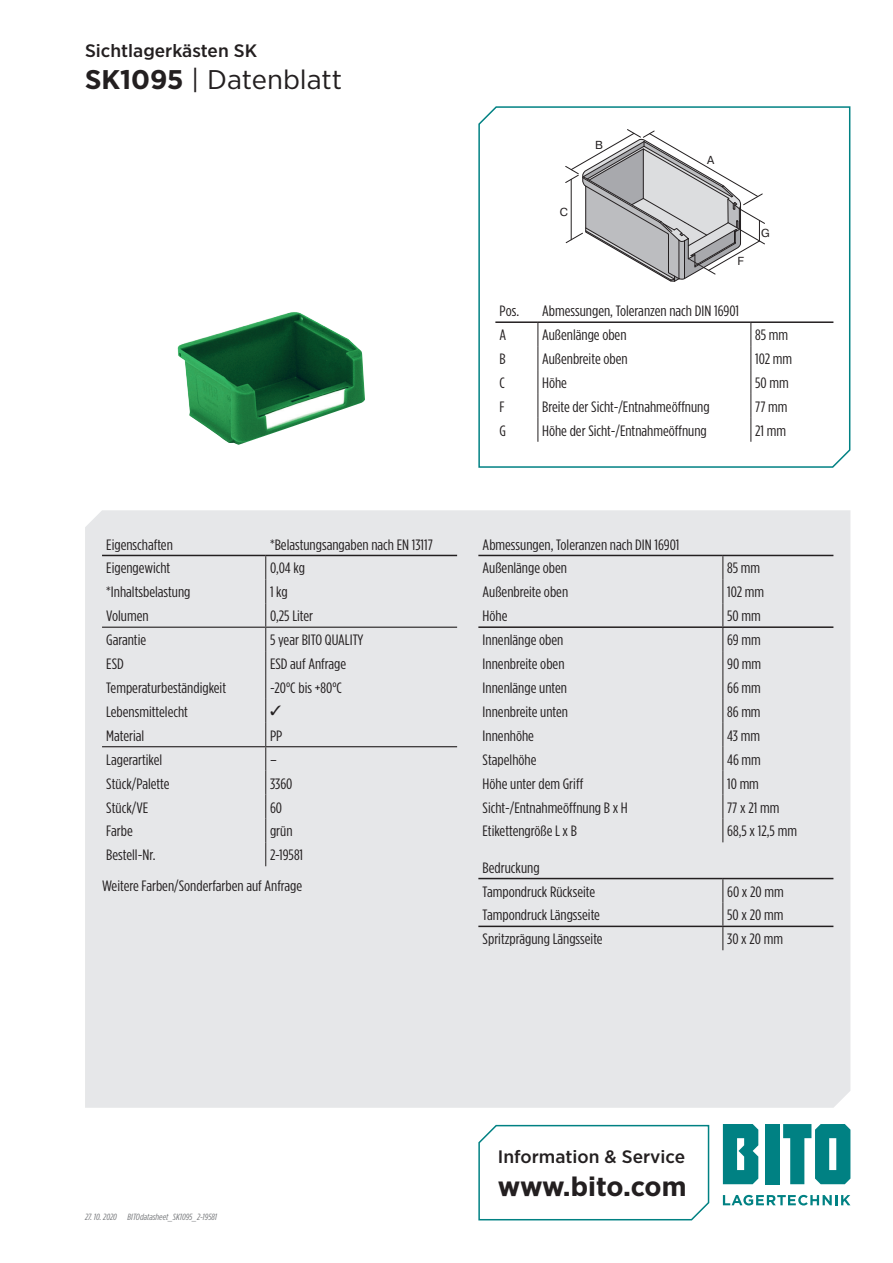
<style>
.page{position:relative;width:893px;height:1263px;background:#fff}
.page>*{position:absolute;margin:0;border:0;box-sizing:border-box;transform-origin:0 0}
.t1{font:27px "Gotham Narrow";color:#231f20;scale:1.1 1}
.t2{font:700 27px "Gotham Narrow";letter-spacing:-.015em;color:#231f20;scale:1.1 1}
.t3{font:500 18px "Gotham Narrow";color:#231f20;scale:1.1 1}
.t4{font:15px/23.9px "Gotham Condensed";color:#231f20;scale:1.1 1}
.t5{font:11.55px "Bito Pragmatica";color:#231f20}
.t6{font:italic 9px "Gotham Condensed";color:#76787b;scale:1.1 1}
.s1{font-weight:700}
</style>
<div class="page">
<div style="left:85px;top:510px;width:765px;height:598px;background:#e6e7e9"></div>
<svg style="left:723px;top:1195px;width:127px;height:10px"></svg>
<div style="left:765px;top:1124px;width:15px;height:60px;background:#008183"></div>
<svg style="left:723px;top:1124px;width:35px;height:60px;background:#1e8f91"></svg>
<svg style="left:783px;top:1124px;width:67px;height:60px"></svg>
<svg style="left:478px;top:1124px;width:232px;height:97px"></svg>
<svg style="left:478px;top:106px;width:373px;height:362px"></svg>
<hr style="left:478px;top:878px;width:245px;height:1px;background:#231f20">
<hr style="left:723px;top:878px;width:110px;height:1px;background:#231f20">
<hr style="left:478px;top:926px;width:245px;height:1px;background:#231f20">
<hr style="left:723px;top:926px;width:110px;height:1px;background:#231f20">
<svg style="left:722px;top:879px;width:1px;height:71px"></svg>
<hr style="left:102px;top:555px;width:164px;height:1px;background:#231f20">
<hr style="left:266px;top:555px;width:191px;height:1px;background:#231f20">
<hr style="left:102px;top:627px;width:164px;height:1px;background:#231f20">
<hr style="left:266px;top:627px;width:191px;height:1px;background:#231f20">
<hr style="left:102px;top:746px;width:164px;height:1px;background:#231f20">
<hr style="left:266px;top:746px;width:191px;height:1px;background:#231f20">
<hr style="left:478px;top:555px;width:245px;height:1px;background:#231f20">
<hr style="left:723px;top:555px;width:110px;height:1px;background:#231f20">
<hr style="left:478px;top:626px;width:245px;height:2px;background:#231f20">
<hr style="left:723px;top:626px;width:110px;height:2px;background:#231f20">
<svg style="left:722px;top:556px;width:1px;height:286px"></svg>
<img style="left:177px;top:312px;width:188px;height:133px">
<svg style="left:565px;top:129px;width:200px;height:153px"></svg>
<hr style="left:495px;top:321px;width:43px;height:2px;background:#231f20">
<hr style="left:538px;top:321px;width:213px;height:2px;background:#231f20">
<hr style="left:751px;top:321px;width:82px;height:2px;background:#231f20">
<svg style="left:537px;top:323px;width:1px;height:119px"></svg>
<svg style="left:750px;top:323px;width:1px;height:119px"></svg>
<svg style="left:265px;top:556px;width:16px;height:310px;background:#d8d9da"></svg>
<p class="t3" style="left:85px;top:39px;width:158px">Sichtlagerkästen SK</p>
<h1 class="t1" style="left:85px;top:63px;width:235px"><span class="s1">SK1095</span> | Datenblatt</h1>
<p class="t4" style="left:106px;top:532px;width:62px">Eigenschaften</p>
<p class="t4" style="left:270px;top:532px;width:150px">*Belastungsangaben nach EN 13117</p>
<p class="t4" style="left:106px;top:556px;width:60px">Eigengewicht</p>
<p class="t4" style="left:270px;top:556px;width:33px">0,04 kg</p>
<p class="t4" style="left:106px;top:580px;width:78px">*Inhaltsbelastung</p>
<p class="t4" style="left:270px;top:580px;width:18px">1 kg</p>
<p class="t4" style="left:106px;top:604px;width:40px">Volumen</p>
<p class="t4" style="left:270px;top:604px;width:41px">0,25 Liter</p>
<p class="t4" style="left:106px;top:628px;width:38px">Garantie</p>
<p class="t4" style="left:270px;top:628px;width:86px">5 year BITO QUALITY</p>
<p class="t4" style="left:106px;top:652px;width:17px">ESD</p>
<p class="t4" style="left:270px;top:652px;width:71px">ESD auf Anfrage</p>
<p class="t4" style="left:106px;top:676px;width:110px">Temperaturbeständigkeit</p>
<p class="t4" style="left:270px;top:676px;width:67px">-20°C bis +80°C</p>
<p class="t4" style="left:106px;top:700px;width:76px">Lebensmittelecht</p>
<p class="t4" style="left:106px;top:723px;width:36px">Material</p>
<p class="t4" style="left:270px;top:723px;width:13px">PP</p>
<p class="t4" style="left:106px;top:747px;width:52px">Lagerartikel</p>
<p class="t4" style="left:270px;top:747px;width:8px">–</p>
<p class="t4" style="left:106px;top:771px;width:59px">Stück/Palette</p>
<p class="t4" style="left:270px;top:771px;width:22px">3360</p>
<p class="t4" style="left:106px;top:795px;width:40px">Stück/VE</p>
<p class="t4" style="left:270px;top:795px;width:13px">60</p>
<p class="t4" style="left:106px;top:819px;width:26px">Farbe</p>
<p class="t4" style="left:270px;top:819px;width:22px">grün</p>
<p class="t4" style="left:106px;top:843px;width:46px">Bestell-Nr.</p>
<p class="t4" style="left:270px;top:843px;width:32px">2-19581</p>
<p class="t4" style="left:102px;top:873px;width:184px">Weitere Farben/Sonderfarben auf Anfrage</p>
<p class="t5" style="left:560px;top:205px;width:10px">C</p>
<p class="t5" style="left:595px;top:138px;width:9px">B</p>
<p class="t5" style="left:707px;top:153px;width:9px">A</p>
<p class="t5" style="left:737px;top:254px;width:8px">F</p>
<p class="t5" style="left:761px;top:226px;width:10px">G</p>
<p class="t4" style="left:500px;top:299px;width:19px">Pos.</p>
<p class="t4" style="left:542px;top:299px;width:180px">Abmessungen, Toleranzen nach DIN 16901</p>
<p class="t4" style="left:500px;top:323px;width:8px">A</p>
<p class="t4" style="left:542px;top:323px;width:78px">Außenlänge oben</p>
<p class="t4" style="left:755px;top:323px;width:31px">85 mm</p>
<p class="t4" style="left:500px;top:347px;width:7px">B</p>
<p class="t4" style="left:542px;top:347px;width:79px">Außenbreite oben</p>
<p class="t4" style="left:755px;top:347px;width:35px">102 mm</p>
<p class="t4" style="left:500px;top:371px;width:6px">C</p>
<p class="t4" style="left:542px;top:371px;width:24px">Höhe</p>
<p class="t4" style="left:755px;top:371px;width:32px">50 mm</p>
<p class="t4" style="left:500px;top:395px;width:6px">F</p>
<p class="t4" style="left:542px;top:395px;width:154px">Breite der Sicht-/Entnahmeöffnung</p>
<p class="t4" style="left:755px;top:395px;width:31px">77 mm</p>
<p class="t4" style="left:500px;top:418px;width:7px">G</p>
<p class="t4" style="left:542px;top:418px;width:151px">Höhe der Sicht-/Entnahmeöffnung</p>
<p class="t4" style="left:755px;top:418px;width:30px">21 mm</p>
<p class="t4" style="left:483px;top:532px;width:180px">Abmessungen, Toleranzen nach DIN 16901<br>Außenlänge oben</p>
<p class="t4" style="left:727px;top:556px;width:31px">85 mm</p>
<p class="t4" style="left:483px;top:580px;width:79px">Außenbreite oben</p>
<p class="t4" style="left:727px;top:580px;width:35px">102 mm</p>
<p class="t4" style="left:483px;top:604px;width:24px">Höhe</p>
<p class="t4" style="left:727px;top:604px;width:32px">50 mm</p>
<p class="t4" style="left:483px;top:628px;width:75px">Innenlänge oben</p>
<p class="t4" style="left:727px;top:628px;width:32px">69 mm</p>
<p class="t4" style="left:483px;top:652px;width:76px">Innenbreite oben</p>
<p class="t4" style="left:727px;top:652px;width:33px">90 mm</p>
<p class="t4" style="left:483px;top:676px;width:78px">Innenlänge unten</p>
<p class="t4" style="left:727px;top:676px;width:32px">66 mm</p>
<p class="t4" style="left:483px;top:700px;width:79px">Innenbreite unten</p>
<p class="t4" style="left:727px;top:700px;width:32px">86 mm</p>
<p class="t4" style="left:483px;top:723px;width:48px">Innenhöhe</p>
<p class="t4" style="left:727px;top:723px;width:31px">43 mm</p>
<p class="t4" style="left:483px;top:747px;width:50px">Stapelhöhe</p>
<p class="t4" style="left:727px;top:747px;width:32px">46 mm</p>
<p class="t4" style="left:483px;top:771px;width:93px">Höhe unter dem Griff</p>
<p class="t4" style="left:727px;top:771px;width:30px">10 mm</p>
<p class="t4" style="left:483px;top:795px;width:134px">Sicht-/Entnahmeöffnung B x H</p>
<p class="t4" style="left:727px;top:795px;width:49px">77 x 21 mm</p>
<p class="t4" style="left:483px;top:819px;width:87px">Etikettengröße L x B</p>
<p class="t4" style="left:727px;top:819px;width:65px">68,5 x 12,5 mm</p>
<p class="t4" style="left:483px;top:855px;width:104px">Bedruckung<br>Tampondruck Rückseite</p>
<p class="t4" style="left:727px;top:879px;width:53px">60 x 20 mm</p>
<p class="t4" style="left:483px;top:903px;width:108px">Tampondruck Längsseite</p>
<p class="t4" style="left:727px;top:903px;width:53px">50 x 20 mm</p>
<p class="t4" style="left:483px;top:927px;width:111px">Spritzprägung Längsseite</p>
<p class="t4" style="left:727px;top:927px;width:52px">30 x 20 mm</p>
<p class="t6" style="left:85px;top:1212px;width:31px">27. 10. 2020</p>
<p class="t6" style="left:128px;top:1212px;width:83px">BITOdatasheet_SK1095_2-19581</p>
<p class="t3" style="left:498px;top:1145px;width:172px">Information &amp; Service</p>
<h1 class="t2" style="left:498px;top:1169px;width:173px">www.bito.com</h1>
</div>
